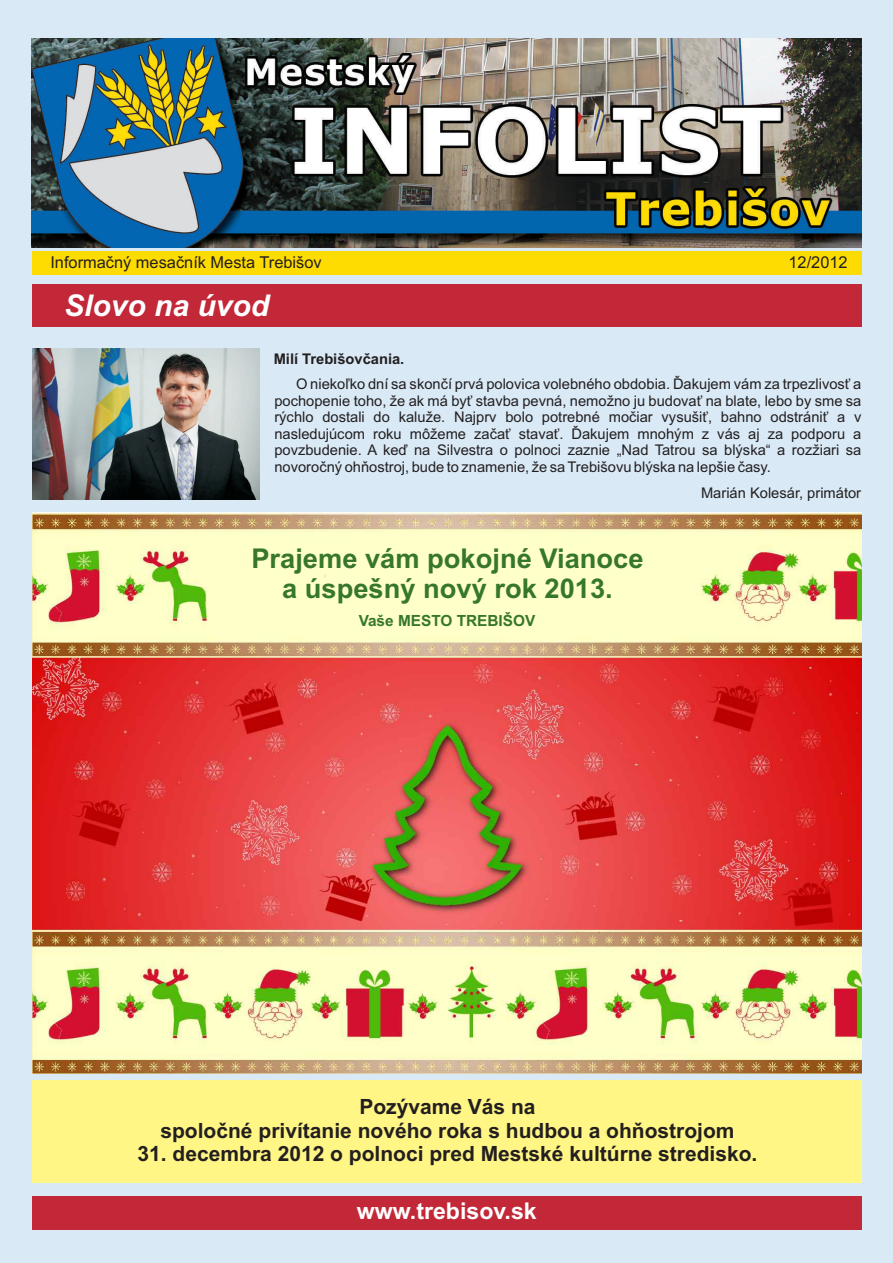
<style>
.page{position:relative;width:893px;height:1263px;background:#d9e9f6}
.page>*{position:absolute;margin:0;border:0;box-sizing:border-box;transform-origin:0 0}
.t1{font:italic 700 30px "Arial";color:#fff}
.t2{font:700 27.3px/30.5px "Arial";color:#37772d;text-align:center}
.t3{font:700 23.1px "Arial";color:#fff}
.t4{font:700 21px/23.4px "Arial";color:#231f20;text-align:center}
.t5{font:16.35px "Arial";color:#231f20}
.t6{font:700 15.45px "Arial";color:#37772d}
.t7{font:14.7px/16.4px "Arial";color:#231f20;text-align:justify}
.t8{font:700 14.7px "Arial";color:#231f20}
</style>
<div class="page">
<img style="left:33px;top:513px;width:828px;height:560px">
<div style="left:32px;top:1080px;width:829px;height:103px;background:#fff685"></div>
<div style="left:32px;top:251px;width:829px;height:24px;background:#ffdc01"></div>
<div style="left:32px;top:1196px;width:829px;height:33px;background:#c32838"></div>
<div style="left:32px;top:284px;width:829px;height:43px;background:#c32838"></div>
<img style="left:32px;top:39px;width:829px;height:208px">
<img style="left:33px;top:348px;width:227px;height:152px">
<p class="t5" style="left:50px;top:256px;width:273px">Informačný mesačník Mesta Trebišov</p>
<h1 class="t1" style="left:64px;top:294px;width:207px">Slovo na úvod</h1>
<p class="t8" style="left:274px;top:353px;width:132px">Milí Trebišovčania.</p>
<p class="t5" style="left:788px;top:256px;width:61px">12/2012</p>
<p class="t7" style="left:274px;top:377px;width:588px;text-indent:22px">O niekoľko dní sa skončí prvá polovica volebného obdobia. Ďakujem vám za trpezlivosť a pochopenie toho, že ak má byť stavba pevná, nemožno ju budovať na blate, lebo by sme sa rýchlo dostali do kaluže. Najprv bolo potrebné močiar vysušiť, bahno odstrániť a v nasledujúcom roku môžeme začať stavať. Ďakujem mnohým z vás aj za podporu a povzbudenie. A keď na Silvestra o polnoci zaznie „Nad Tatrou sa blýska“ a rozžiari sa novoročný ohňostroj, bude to znamenie, že sa Trebišovu blýska na lepšie časy.</p>
<p class="t7" style="left:701px;top:486px;width:162px">Marián Kolesár, primátor</p>
<h2 class="t2" style="left:251px;top:546px;width:394px">Prajeme vám pokojné Vianoce a úspešný nový rok 2013.</h2>
<p class="t6" style="left:359px;top:615px;width:178px">Vaše MESTO TREBIŠOV</p>
<h3 class="t4" style="left:160px;top:1097px;width:576px">Pozývame Vás na<br>spoločné privítanie nového roka s hudbou a ohňostrojom</h3>
<h3 class="t4" style="left:138px;top:1144px;width:621px">31. decembra 2012 o polnoci pred Mestské kultúrne stredisko.</h3>
<h3 class="t3" style="left:357px;top:1202px;width:181px">www.trebisov.sk</h3>
</div>
